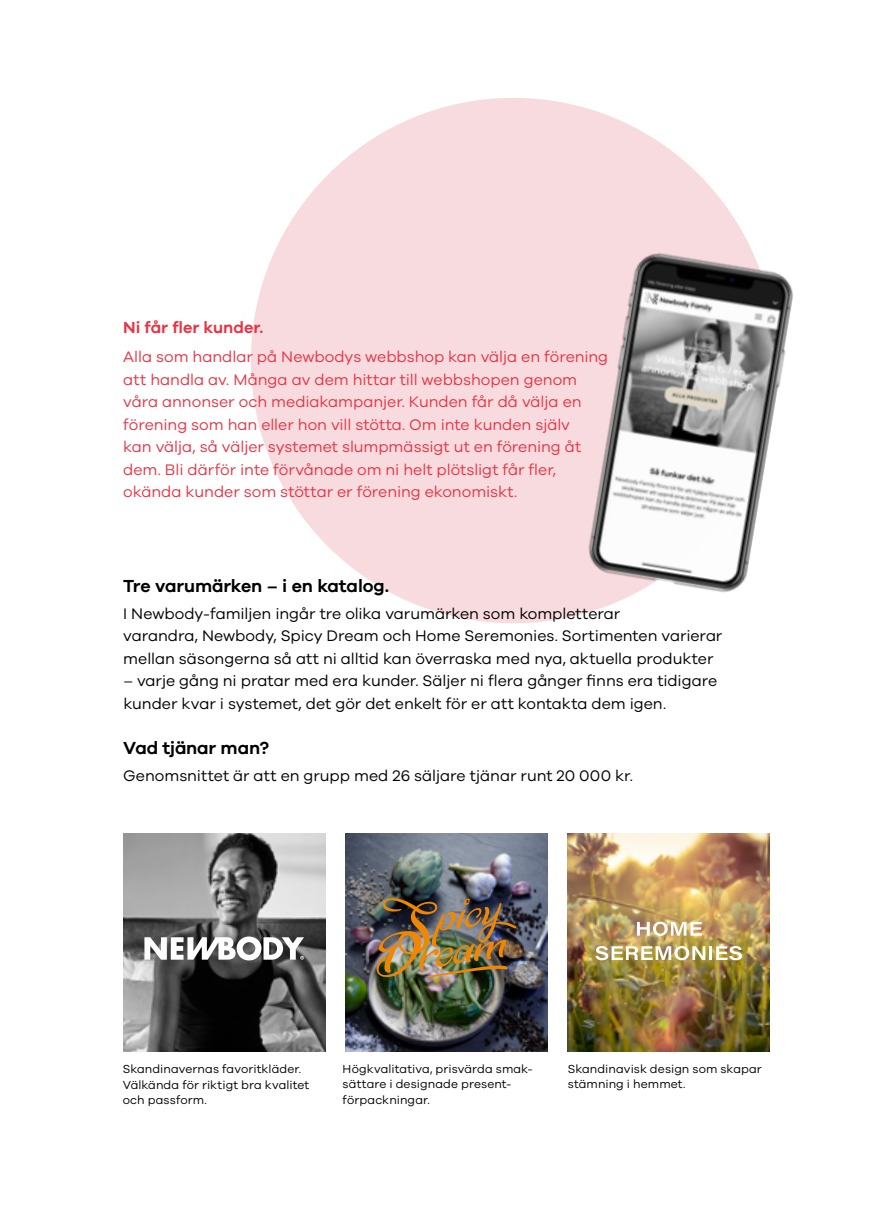
<style>
.page{position:relative;width:893px;height:1221px;background:#fff}
.page>*{position:absolute;margin:0;border:0;box-sizing:border-box;transform-origin:0 0}
.t1{font:600 18px "Galano Grotesque";letter-spacing:-.01em;color:#000}
.t2{font:600 16.5px "Galano Grotesque";color:#e73445}
.t3{font:15.75px/22.5px "Galano Grotesque";letter-spacing:-.005em;color:#000}
.t4{font:15.75px/22.5px "Galano Grotesque";letter-spacing:-.005em;color:#e73445}
.t5{font:12px/15.8px "Galano Grotesque";letter-spacing:.01em;color:#000}
</style>
<div class="page">
<div style="left:251px;top:98px;width:525px;height:525px;background:#f8dbdf;border-radius:50%"></div>
<img style="left:123px;top:833px;width:202px;height:218px">
<img style="left:346px;top:833px;width:201px;height:218px">
<img style="left:568px;top:833px;width:202px;height:218px">
<svg style="left:144px;top:936px;width:160px;height:24px"></svg>
<img style="left:376px;top:897px;width:140px;height:80px">
<svg style="left:637px;top:921px;width:65px;height:14px"></svg>
<svg style="left:595px;top:945px;width:147px;height:15px"></svg>
<img style="left:556px;top:230px;width:237px;height:390px">
<p class="t2" style="left:123px;top:318px;width:141px">Ni får fler kunder.</p>
<p class="t4" style="left:123px;top:345px;width:486px">Alla som handlar på Newbodys webbshop kan välja en förening att handla av. Många av dem hittar till webbshopen genom våra annonser och mediakampanjer. Kunden får då välja en förening som han eller hon vill stötta. Om inte kunden själv<br>kan välja, så väljer systemet slumpmässigt ut en förening åt dem. Bli därför inte förvånade om ni helt plötsligt får fler, okända kunder som stöttar er förening ekonomiskt.</p>
<p class="t1" style="left:123px;top:575px;width:267px">Tre varumärken – i en katalog.</p>
<p class="t3" style="left:123px;top:601px;width:601px">I Newbody-familjen ingår tre olika varumärken som kompletterar<br>varandra, Newbody, Spicy Dream och Home Seremonies. Sortimenten varierar mellan säsongerna så att ni alltid kan överraska med nya, aktuella produkter</p>
<p class="t3" style="left:123px;top:669px;width:595px">– varje gång ni pratar med era kunder. Säljer ni flera gånger finns era tidigare kunder kvar i systemet, det gör det enkelt för er att kontakta dem igen.</p>
<p class="t1" style="left:123px;top:736px;width:147px">Vad tjänar man?</p>
<p class="t3" style="left:123px;top:763px;width:511px">Genomsnittet är att en grupp med 26 säljare tjänar runt 20 000 kr.</p>
<p class="t5" style="left:123px;top:1060px;width:188px">Skandinavernas favoritkläder.<br>Välkända för riktigt bra kvalitet och passform.</p>
<p class="t5" style="left:343px;top:1060px;width:192px">Högkvalitativa, prisvärda smak&shy;sättare i designade present&shy;förpackningar.</p>
<p class="t5" style="left:568px;top:1060px;width:196px">Skandinavisk design som skapar stämning i hemmet.</p>
</div>
